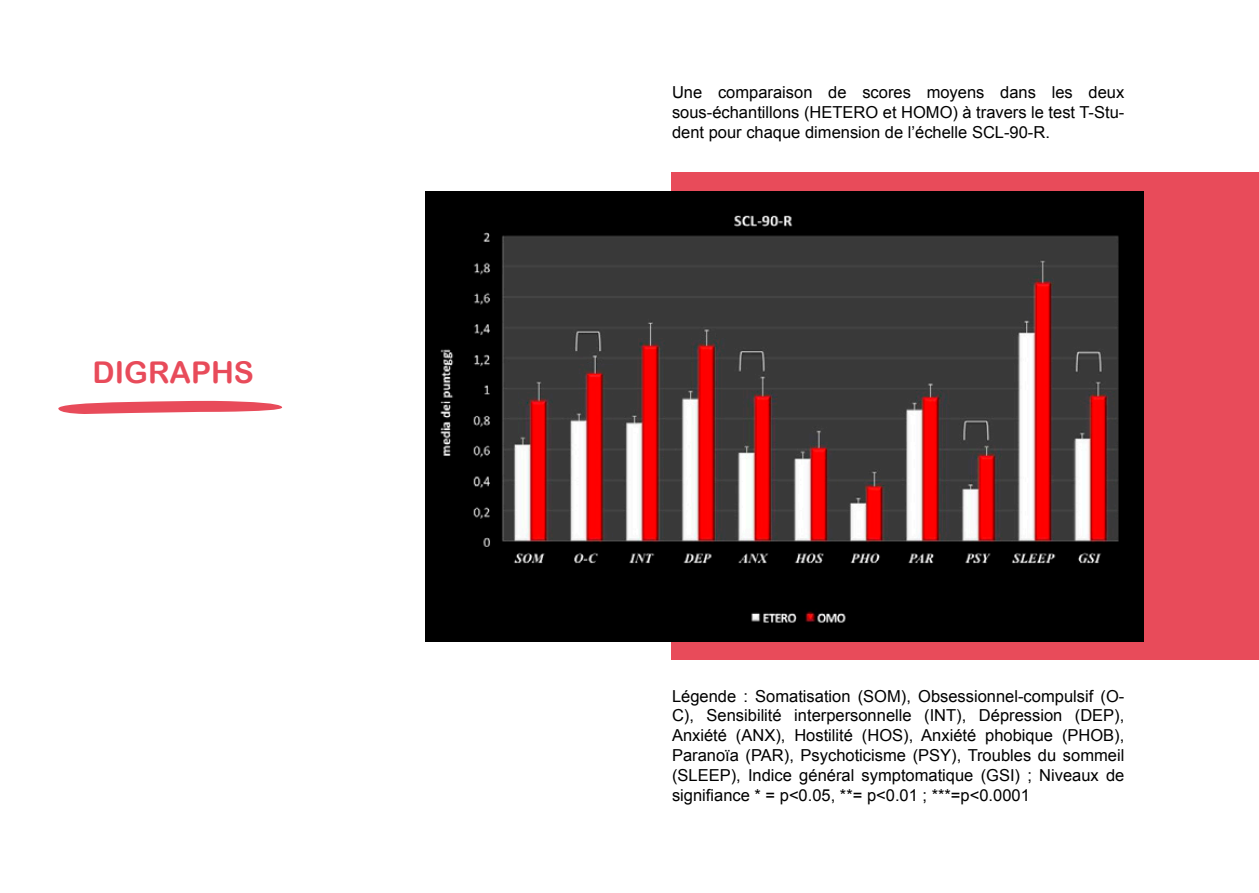
<style>
.page{position:relative;width:1259px;height:893px;background:#fff}
.page>*{position:absolute;margin:0;border:0;box-sizing:border-box;transform-origin:0 0}
.t1{font:63.75px "Marker Notes";color:#e84b5a;scale:4 1}
.t2{font:30px "Arial Rounded MT Bold";color:#e84b5a}
.t3{font:16.5px/19.8px "Arial";color:#000;text-align:justify}
</style>
<div class="page">
<div style="left:671px;top:172px;width:588px;height:488px;background:#e84b5a"></div>
<img style="left:425px;top:191px;width:718px;height:450px">
<h2 class="t2" style="left:93px;top:354px;width:163px">DIGRAPHS</h2>
<h1 class="t1" style="left:52px;top:354px;width:61px">_</h1>
<p class="t3" style="left:672px;top:83px;width:454px">Une comparaison de scores moyens dans les deux sous-échantillons (HETERO et HOMO) à travers le test T-Stu&shy;dent pour chaque dimension de l’échelle SCL-90-R.</p>
<p class="t3" style="left:672px;top:686px;width:454px">Légende : Somatisation (SOM), Obsessionnel-compulsif (O-C), Sensibilité interpersonnelle (INT), Dépression (DEP), Anxiété (ANX), Hostilité (HOS), Anxiété phobique (PHOB), Paranoïa (PAR), Psychoticisme (PSY), Troubles du sommeil (SLEEP), Indice général symptomatique (GSI) ; Niveaux de signifiance * = p&lt;0.05, **= p&lt;0.01 ; ***=p&lt;0.0001</p>
</div>
